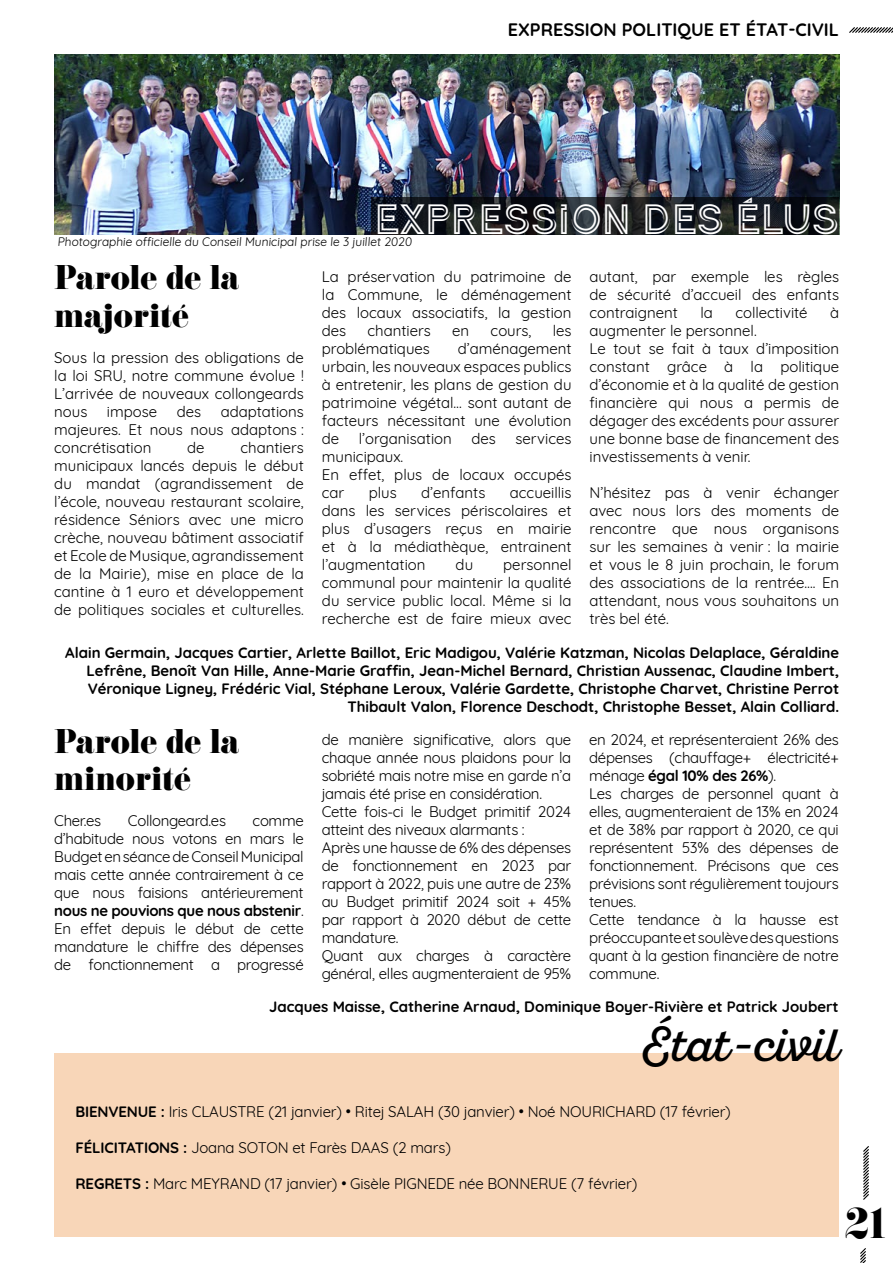
<style>
.page{position:relative;width:893px;height:1263px;background:#fff}
.page>*{position:absolute;margin:0;border:0;box-sizing:border-box;transform-origin:0 0}
.t1{font:45px "Continuo";color:#fff}
.t2{font:45px "Sant Elia Script";color:#000}
.t3{font:37.5px "Eloquent JF Pro";color:#000}
.t4{font:30px/37.5px "Eloquent JF Pro";color:#000}
.t5{font:700 18px "Quicksand";color:#000}
.t6{font:15px/18px "Quicksand";letter-spacing:-.01em;color:#000;text-align:justify}
.t7{font:700 15px/18px "Quicksand";color:#000;text-align:right}
.t8{font:12px "Quicksand";color:#000}
.s1{font-weight:700}
</style>
<div class="page">
<svg style="left:860px;top:1248px;width:6px;height:15px"></svg>
<svg style="left:863px;top:1146px;width:6px;height:54px"></svg>
<svg style="left:849px;top:27px;width:44px;height:6px"></svg>
<img style="left:54px;top:54px;width:785px;height:180px">
<svg style="left:372px;top:197px;width:467px;height:37px;background:#171a1f"></svg>
<div style="left:54px;top:1053px;width:785px;height:184px;background:#f8d6b8"></div>
<p class="t5" style="left:508px;top:15px;width:333px">EXPRESSION POLITIQUE ET ÉTAT-CIVIL</p>
<h1 class="t1" style="left:374px;top:197px;width:466px">EXPRESSION DES ÉLUS</h1>
<p class="t8" style="left:57px;top:232px;width:357px">Photographie officielle du Conseil Municipal prise le 3 juillet 2020</p>
<h3 class="t4" style="left:54px;top:260px;width:187px">Parole de la majorité</h3>
<p class="t6" style="left:54px;top:347px;width:251px">Sous la pression des obligations de la loi SRU, notre commune évolue !<br>L’arrivée de nouveaux collongeards nous</p>
<p class="t6" style="left:54px;top:401px;width:251px;text-indent:166px">adaptations majeures. Et nous nous adaptons : concrétisation</p>
<p class="t6" style="left:107px;top:401px;width:52px">impose</p>
<p class="t6" style="left:177px;top:401px;width:26px">des</p>
<p class="t6" style="left:54px;top:437px;width:251px;text-indent:186px">chantiers municipaux lancés depuis le début du mandat (agrandissement de l’école, nouveau restaurant scolaire, résidence Séniors avec une micro crèche, nouveau bâtiment associatif et Ecole de Musique, agrandissement de la Mairie), mise en place de la cantine à 1 euro et développement de politiques sociales et culturelles.</p>
<p class="t6" style="left:187px;top:437px;width:19px">de</p>
<p class="t6" style="left:322px;top:266px;width:251px">La préservation du patrimoine de la Commune, le déménagement des locaux associatifs, la gestion des</p>
<p class="t6" style="left:368px;top:320px;width:65px">chantiers</p>
<p class="t6" style="left:452px;top:320px;width:19px">en</p>
<p class="t6" style="left:491px;top:320px;width:42px">cours,</p>
<p class="t6" style="left:553px;top:320px;width:20px">les</p>
<p class="t6" style="left:322px;top:338px;width:110px">problématiques</p>
<p class="t6" style="left:322px;top:338px;width:251px;text-indent:136px">d’aménagement urbain, les nouveaux espaces publics à entretenir, les plans de gestion du patrimoine végétal… sont autant de facteurs nécessitant une évolution de</p>
<p class="t6" style="left:359px;top:428px;width:95px">l’organisation</p>
<p class="t6" style="left:471px;top:428px;width:26px">des</p>
<p class="t6" style="left:515px;top:428px;width:58px">services</p>
<p class="t6" style="left:322px;top:446px;width:251px;text-align:left">municipaux.<br>En effet, plus de locaux occupés car</p>
<p class="t6" style="left:322px;top:482px;width:251px;text-indent:188px">accueillis dans les services périscolaires et plus d’usagers reçus en mairie et à la médiathèque, entrainent l’augmentation</p>
<p class="t6" style="left:369px;top:482px;width:29px">plus</p>
<p class="t6" style="left:421px;top:482px;width:66px">d’enfants</p>
<p class="t6" style="left:322px;top:554px;width:251px;text-indent:181px">personnel communal pour maintenir la qualité du service public local. Même si la recherche est de faire mieux avec</p>
<p class="t6" style="left:455px;top:554px;width:19px">du</p>
<p class="t6" style="left:590px;top:266px;width:251px">autant, par exemple les règles de sécurité d’accueil des enfants contraignent</p>
<p class="t6" style="left:700px;top:302px;width:14px">la</p>
<p class="t6" style="left:735px;top:302px;width:74px">collectivité</p>
<p class="t6" style="left:830px;top:302px;width:11px">à</p>
<p class="t6" style="left:590px;top:320px;width:251px;text-align:left">augmenter le personnel.<br>Le tout se fait à taux d’imposition constant grâce à la politique d’économie et à la qualité de gestion financière qui nous a permis de dégager des excédents pour assurer une bonne base de financement des investissements à venir.</p>
<p class="t6" style="left:590px;top:482px;width:251px">N’hésitez pas à venir échanger avec nous lors des moments de rencontre que nous organisons sur les semaines à venir : la mairie et vous le 8 juin prochain, le forum des associations de la rentrée…. En attendant, nous vous souhaitons un très bel été.</p>
<p class="t7" style="left:65px;top:642px;width:775px">Alain Germain, Jacques Cartier, Arlette Baillot, Eric Madigou, Valérie Katzman, Nicolas Delaplace, Géraldine Lefrêne, Benoît Van Hille, Anne-Marie Graffin, Jean-Michel Bernard, Christian Aussenac, Claudine Imbert, Véronique Ligney, Frédéric Vial, Stéphane Leroux, Valérie Gardette, Christophe Charvet, Christine Perrot Thibault Valon, Florence Deschodt, Christophe Besset, Alain Colliard.</p>
<h3 class="t4" style="left:54px;top:724px;width:187px">Parole de la minorité</h3>
<p class="t6" style="left:54px;top:810px;width:49px">Cher.es</p>
<p class="t6" style="left:128px;top:810px;width:100px">Collongeard.es</p>
<p class="t6" style="left:54px;top:810px;width:251px;text-indent:198px">comme d’habitude nous votons en mars le Budget en séance de Conseil Municipal mais cette année contrairement à ce que nous faisions antérieurement <span class="s1">nous ne pouvions que nous abstenir</span>.<br>En effet depuis le début de cette mandature le chiffre des dépenses de fonctionnement a progressé</p>
<p class="t6" style="left:322px;top:729px;width:251px;text-align:left">de manière significative, alors que chaque année nous plaidons pour la sobriété mais notre mise en garde n’a jamais été prise en considération.<br>Cette fois-ci le Budget primitif 2024 atteint des niveaux alarmants :<br>Après une hausse de 6% des dépenses de fonctionnement en 2023 par rapport à 2022, puis une autre de 23% au Budget primitif 2024 soit + 45% par rapport à 2020 début de cette mandature.<br>Quant aux charges à caractère général, elles augmenteraient de 95%</p>
<p class="t6" style="left:589px;top:729px;width:251px;text-align:left">en 2024, et représenteraient 26% des dépenses (chauffage+ électricité+ ménage <span class="s1">égal 10% des 26%</span>).<br>Les charges de personnel quant à elles, augmenteraient de 13% en 2024 et de 38% par rapport à 2020, ce qui représentent 53% des dépenses de fonctionnement. Précisons que ces prévisions sont régulièrement toujours tenues.<br>Cette tendance à la hausse est préoccupante et soulève des questions quant à la gestion financière de notre commune.</p>
<p class="t7" style="left:269px;top:997px;width:571px">Jacques Maisse, Catherine Arnaud, Dominique Boyer-Rivière et Patrick Joubert</p>
<h1 class="t2" style="left:643px;top:1019px;width:197px">État-civil</h1>
<p class="t6" style="left:75px;top:1101px;width:657px"><span class="s1">BIENVENUE :</span> Iris CLAUSTRE (21 janvier) • Ritej SALAH (30 janvier) • Noé NOURICHARD (17 février)</p>
<p class="t6" style="left:75px;top:1137px;width:377px"><span class="s1">FÉLICITATIONS :</span> Joana SOTON et Farès DAAS (2 mars)</p>
<p class="t6" style="left:75px;top:1173px;width:563px"><span class="s1">REGRETS :</span> Marc MEYRAND (17 janvier) • Gisèle PIGNEDE née BONNERUE (7 février)</p>
<h2 class="t3" style="left:845px;top:1203px;width:42px">21</h2>
</div>
